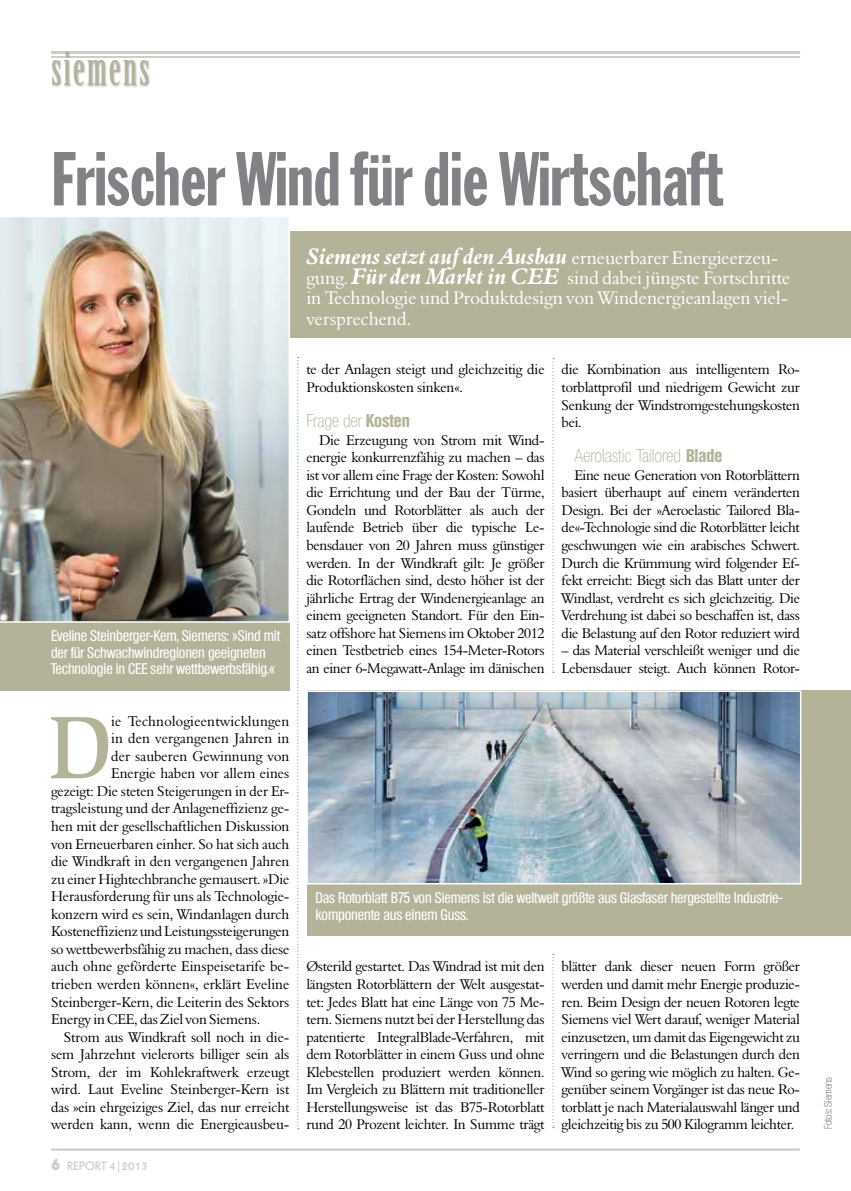
<style>
.page{position:relative;width:851px;height:1191px;background:#fff}
.page>*{position:absolute;margin:0;border:0;box-sizing:border-box;transform-origin:0 0}
.t1{font:500 91.2px "Slimbach";color:#b4b39a}
.t2{font:75px "Franklin Gothic Extra Cond";color:#808285}
.t3{font:45px "Birch Std";letter-spacing:.05em;color:#b4b39a}
.t4{font:18.9px/20.2px "Aldine 401 BT Roman A";color:#fff}
.t5{font:300 condensed 18px "Olnova";color:#b4b39a}
.t6{font:500 condensed 15px/16.5px "Olympia";letter-spacing:-.01em;color:#fff}
.t7{font:14.55px/17.5px "Aldine 401 BT Roman A";letter-spacing:-.01em;color:#000;text-align:justify}
.t8{font:14.55px "Aldine 401 BT Roman A";letter-spacing:.015em;color:#000}
.t9{font:12px "Geometric 231 BT Bold C";color:#cacfca}
.t10{font:300 condensed 10.5px "Olnova";color:#58595b}
.s1{font-family:"Aldine 401 BT Bold Italic A";font-size:23.25px}
.s2{font-family:"Olympia";font-weight:700}
.s3{font-family:"Geometric 231 BT Heavy C";font-size:16.5px}
</style>
<div class="page">
<div style="left:276px;top:231px;width:574px;height:106px;background:#b4b39a"></div>
<div style="left:0;top:231px;width:289px;height:459px;background:#b4b39a"></div>
<svg style="left:552px;top:358px;width:2px;height:315px"></svg>
<svg style="left:552px;top:953px;width:2px;height:175px"></svg>
<svg style="left:297px;top:357px;width:2px;height:772px"></svg>
<hr style="left:51px;top:51px;width:748px;height:3px;background:#cacfca">
<hr style="left:51px;top:56px;width:748px;height:1px;background:#cacfca">
<div style="left:52px;top:51px;width:99px;height:37px;background:#000;opacity:.3"></div>
<hr style="left:51px;top:1148px;width:748px;height:2px;background:#cacfca">
<img style="left:0;top:217px;width:290px;height:405px">
<div style="left:307px;top:690px;width:543px;height:246px;background:#b4b39a"></div>
<img style="left:309px;top:693px;width:489px;height:188px">
<div style="left:306px;top:690px;width:495px;height:194px;border:2px solid #fff"></div>
<h3 class="t3" style="left:51px;top:43px;width:100px">siemens</h3>
<h2 class="t2" style="left:51px;top:139px;width:673px">Frischer Wind für die Wirtschaft</h2>
<p class="t6" style="left:51px;top:628px;width:230px">Eveline Steinberger-Kern, Siemens: »Sind mit der für Schwachwindregionen geeigneten<br>Technologie in CEE sehr wettbewerbsfähig.«</p>
<p class="t4" style="left:306px;top:247px;width:485px"><span class="s1">Siemens setzt auf den Ausbau</span> erneuerbarer Energieerzeu&shy;gung. <span class="s1">Für den Markt in CEE</span> sind dabei jüngste Fortschritte in Technologie und Produktdesign von Windenergieanlagen viel&shy;versprechend.</p>
<p class="t7" style="left:306px;top:361px;width:240px">te der Anlagen steigt und gleichzeitig die<br>Produktionskosten sinken«.</p>
<p class="t5" style="left:306px;top:410px;width:105px">Frage der <span class="s2">Kosten</span></p>
<p class="t7" style="left:306px;top:431px;width:240px;text-indent:13px">Die Erzeugung von Strom mit Wind&shy;energie konkurrenzfähig zu machen – das ist vor allem eine Frage der Kosten: Sowohl die Errichtung und der Bau der Türme, Gondeln und Rotorblätter als auch der laufende Betrieb über die typische Le&shy;bensdauer von 20 Jahren muss günstiger werden. In der Windkraft gilt: Je größer die Rotorflächen sind, desto höher ist der jährliche Ertrag der Windenergieanlage an einem geeigneten Standort. Für den Ein&shy;satz offshore hat Siemens im Oktober 2012 einen Testbetrieb eines 154-Meter-Rotors an einer 6-Megawatt-Anlage im dänischen</p>
<p class="t7" style="left:561px;top:360px;width:240px">die Kombination aus intelligentem Ro&shy;torblattprofil und niedrigem Gewicht zur Senkung der Windstromgestehungskosten bei.</p>
<p class="t5" style="left:574px;top:445px;width:149px">Aerolastic Tailored <span class="s2">Blade</span></p>
<p class="t7" style="left:561px;top:466px;width:240px;text-indent:13px">Eine neue Generation von Rotorblättern basiert überhaupt auf einem veränderten Design. Bei der »Aeroelastic Tailored Bla&shy;de«-Technologie sind die Rotorblätter leicht geschwungen wie ein arabisches Schwert.<br>Durch die Krümmung wird folgender Ef&shy;fekt erreicht: Biegt sich das Blatt unter der Windlast, verdreht es sich gleichzeitig. Die Verdrehung ist dabei so beschaffen ist, dass die Belastung auf den Rotor reduziert wird</p>
<p class="t7" style="left:561px;top:641px;width:240px">– das Material verschleißt weniger und die<br>Lebensdauer steigt. Auch können Rotor-</p>
<h1 class="t1" style="left:48px;top:692px;width:65px">D</h1>
<p class="t8" style="left:111px;top:712px;width:180px">ie Technologieentwicklungen</p>
<p class="t7" style="left:111px;top:729px;width:180px">in den vergangenen Jahren in</p>
<p class="t7" style="left:111px;top:747px;width:180px">der sauberen Gewinnung von</p>
<p class="t7" style="left:111px;top:764px;width:180px">Energie haben vor allem eines</p>
<p class="t7" style="left:51px;top:782px;width:240px">gezeigt: Die steten Steigerungen in der Er-</p>
<p class="t7" style="left:51px;top:799px;width:240px">tragsleistung und der Anlageneffizienz ge-</p>
<p class="t7" style="left:51px;top:817px;width:240px">hen mit der gesellschaftlichen Diskussion</p>
<p class="t7" style="left:51px;top:834px;width:240px">von Erneuerbaren einher. So hat sich auch</p>
<p class="t7" style="left:51px;top:852px;width:240px">die Windkraft in den vergangenen Jahren</p>
<p class="t7" style="left:51px;top:869px;width:240px">zu einer Hightechbranche gemausert. »Die</p>
<p class="t7" style="left:51px;top:887px;width:240px">Herausforderung für uns als Technologie-</p>
<p class="t7" style="left:51px;top:905px;width:240px">konzern wird es sein, Windanlagen durch</p>
<p class="t7" style="left:51px;top:922px;width:240px">Kosteneffizienz und Leistungssteigerungen</p>
<p class="t7" style="left:51px;top:940px;width:240px">so wettbewerbsfähig zu machen, dass diese</p>
<p class="t7" style="left:51px;top:957px;width:240px">auch ohne geförderte Einspeisetarife be-</p>
<p class="t7" style="left:51px;top:975px;width:240px">trieben werden können«, erklärt Eveline</p>
<p class="t7" style="left:51px;top:992px;width:240px">Steinberger-Kern, die Leiterin des Sektors</p>
<p class="t7" style="left:51px;top:1010px;width:211px">Energy in CEE, das Ziel von Siemens.</p>
<p class="t7" style="left:64px;top:1027px;width:227px">Strom aus Windkraft soll noch in die-</p>
<p class="t7" style="left:51px;top:1045px;width:240px">sem Jahrzehnt vielerorts billiger sein als</p>
<p class="t7" style="left:51px;top:1063px;width:240px">Strom, der im Kohlekraftwerk erzeugt</p>
<p class="t7" style="left:51px;top:1080px;width:240px">wird. Laut Eveline Steinberger-Kern ist</p>
<p class="t7" style="left:51px;top:1098px;width:240px">das »ein ehrgeiziges Ziel, das nur erreicht</p>
<p class="t7" style="left:51px;top:1115px;width:240px">werden kann, wenn die Energieausbeu-</p>
<p class="t9" style="left:51px;top:1157px;width:98px"><span class="s3">6</span> REPORT 4|2013</p>
<p class="t6" style="left:315px;top:889px;width:468px">Das Rotorblatt B75 von Siemens ist die weltweit größte aus Glasfaser hergestellte Industrie&shy;komponente aus einem Guss.</p>
<p class="t7" style="left:306px;top:957px;width:240px">Østerild gestartet. Das Windrad ist mit den längsten Rotorblättern der Welt ausgestat&shy;tet: Jedes Blatt hat eine Länge von 75 Me&shy;tern. Siemens nutzt bei der Herstellung das patentierte IntegralBlade-Verfahren, mit dem Rotorblätter in einem Guss und ohne Klebestellen produziert werden können.<br>Im Vergleich zu Blättern mit traditioneller Herstellungsweise ist das B75-Rotorblatt rund 20 Prozent leichter. In Summe trägt</p>
<p class="t7" style="left:561px;top:957px;width:240px">blätter dank dieser neuen Form größer werden und damit mehr Energie produzie&shy;ren. Beim Design der neuen Rotoren legte Siemens viel Wert darauf, weniger Material einzusetzen, um damit das Eigengewicht zu verringern und die Belastungen durch den Wind so gering wie möglich zu halten. Ge&shy;genüber seinem Vorgänger ist das neue Ro&shy;torblatt je nach Materialauswahl länger und gleichzeitig bis zu 500 Kilogramm leichter.</p>
<p class="t10" style="left:821px;top:1129px;width:54px;rotate:-90deg">Fotos: Siemens</p>
</div>
